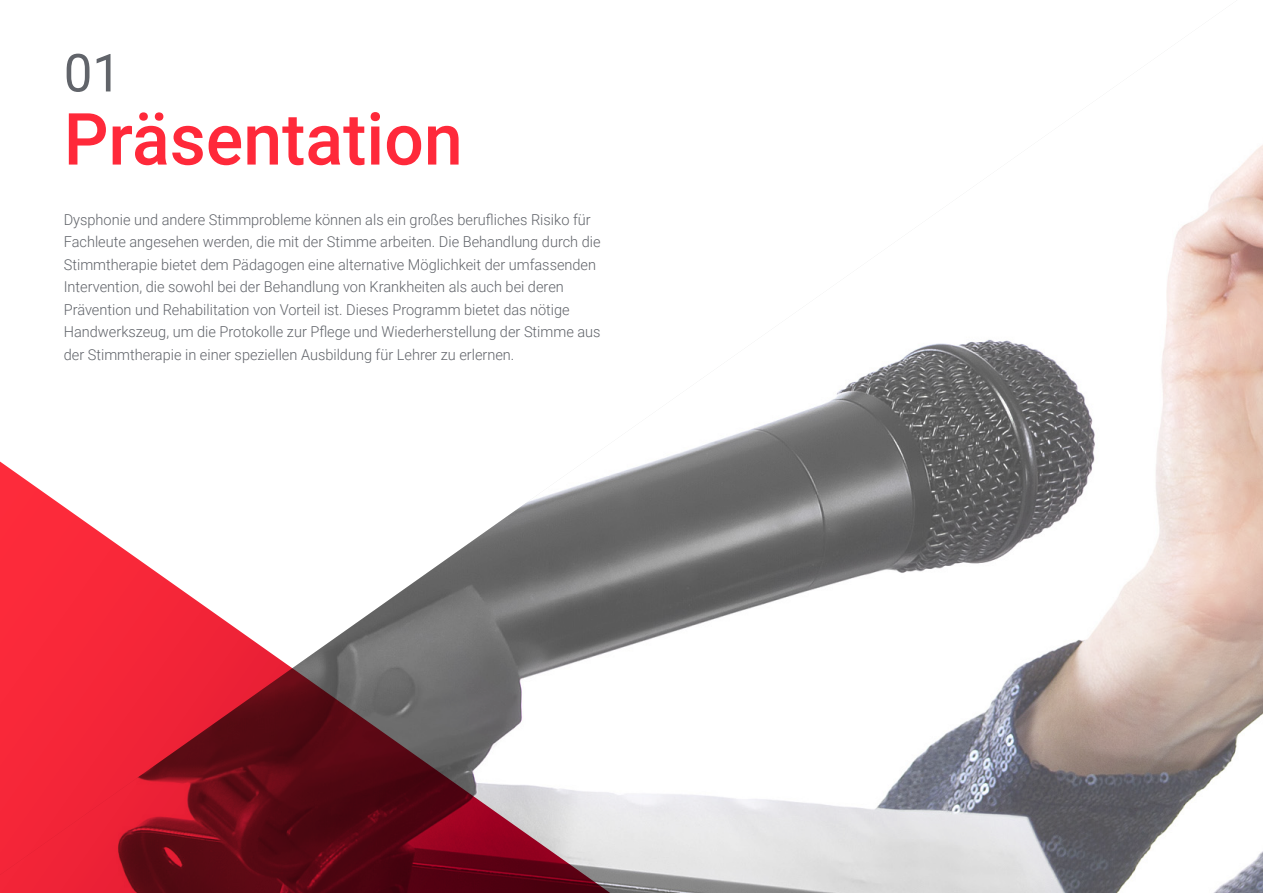
<style>
.page{position:relative;width:1263px;height:893px;background:#fff}
.page>*{position:absolute;margin:0;border:0;box-sizing:border-box;transform-origin:0 0}
.t1{font:500 72px "Roboto";color:#ff293a}
.t2{font:52.5px "Roboto";color:#61646a}
.t3{font:300 15px/22.5px "Roboto";color:#61646a}
</style>
<div class="page">
<img style="left:640px;top:145px;width:623px;height:748px">
<svg style="left:0;top:461px;width:640px;height:432px"></svg>
<h2 class="t2" style="left:64px;top:36px;width:59px">01</h2>
<h1 class="t1" style="left:64px;top:89px;width:400px">Präsentation</h1>
<p class="t3" style="left:64px;top:207px;width:538px">Dysphonie und andere Stimmprobleme können als ein großes berufliches Risiko für Fachleute angesehen werden, die mit der Stimme arbeiten. Die Behandlung durch die Stimmtherapie bietet dem Pädagogen eine alternative Möglichkeit der umfassenden Intervention, die sowohl bei der Behandlung von Krankheiten als auch bei deren Prävention und Rehabilitation von Vorteil ist. Dieses Programm bietet das nötige Handwerkszeug, um die Protokolle zur Pflege und Wiederherstellung der Stimme aus der Stimmtherapie in einer speziellen Ausbildung für Lehrer zu erlernen.</p>
</div>
